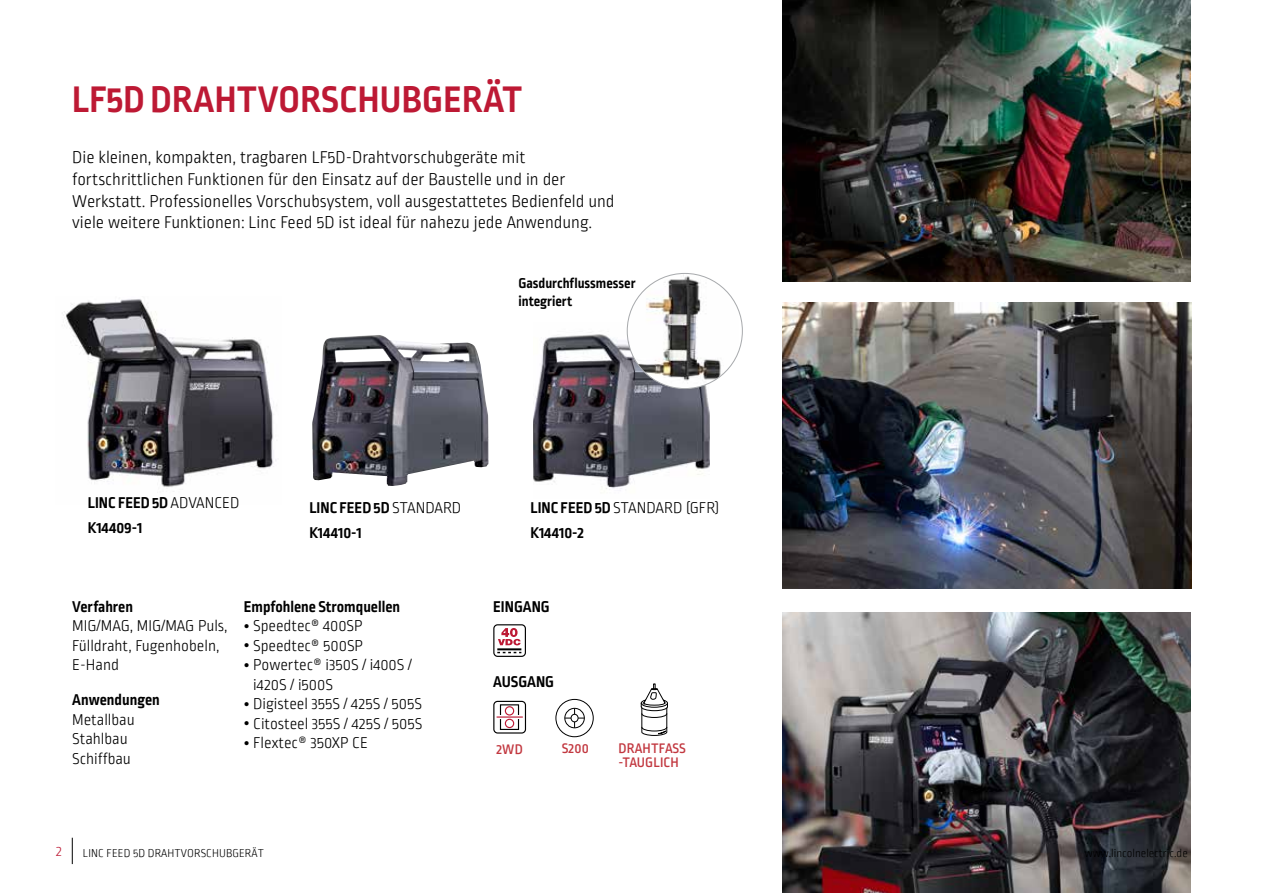
<style>
.page{position:relative;width:1263px;height:893px;background:#fff}
.page>*{position:absolute;margin:0;border:0;box-sizing:border-box;transform-origin:0 0}
.t1{font:700 39px "Ropa Sans Pro";letter-spacing:.01em;color:#bd1934}
.t2{font:300 18px/21.6px "Ropa Sans Pro";color:#000}
.t3{font:300 16.5px/19.5px "Ropa Sans Pro";color:#000}
.t4{font:700 16.5px/25.7px "Ropa Sans Pro";color:#000}
.t5{font:700 15px/18px "Ropa Sans Pro";color:#000}
.t6{font:300 15px "Ropa Sans PTT";color:#bd1934}
.t7{font:500 14.55px/13.5px "Ropa Sans Pro";letter-spacing:.01em;color:#c23840}
.t8{font:500 14.55px "Ropa Sans Pro";letter-spacing:.01em;color:#c23840}
.t9{font:300 12px "Ropa Sans PTT";letter-spacing:.01em;color:#000}
.s1{font-weight:300}
.s2{font-weight:700}
</style>
<div class="page">
<img style="left:782px;top:0;width:409px;height:282px">
<img style="left:63px;top:299px;width:213px;height:193px">
<img style="left:783px;top:302px;width:409px;height:286px">
<img style="left:312px;top:335px;width:177px;height:151px">
<img style="left:533px;top:322px;width:177px;height:167px">
<img style="left:783px;top:612px;width:408px;height:281px">
<svg style="left:494px;top:625px;width:31px;height:31px"></svg>
<div style="left:493px;top:624px;width:33px;height:33px;border:1px solid #000;border-radius:4px"></div>
<hr style="left:497px;top:648px;width:24px;height:2px;background:#000">
<svg style="left:497px;top:652px;width:24px;height:1px"></svg>
<svg style="left:498px;top:628px;width:23px;height:17px"></svg>
<div style="left:493px;top:701px;width:33px;height:33px;border:1px solid #000;border-radius:4px"></div>
<svg style="left:496px;top:704px;width:27px;height:26px"></svg>
<div style="left:556px;top:699px;width:37px;height:38px;border:1px solid #000;border-radius:50%"></div>
<div style="left:564px;top:708px;width:21px;height:20px;border:1px solid #000;border-radius:50%"></div>
<svg style="left:565px;top:708px;width:19px;height:20px"></svg>
<img style="left:631px;top:273px;width:108px;height:116px">
<svg style="left:641px;top:684px;width:27px;height:52px"></svg>
<svg style="left:72px;top:838px;width:1px;height:26px"></svg>
<h1 class="t1" style="left:72px;top:77px;width:452px">LF5D DRAHTVORSCHUBGERÄT</h1>
<p class="t2" style="left:72px;top:148px;width:544px">Die kleinen, kompakten, tragbaren LF5D-Drahtvorschubgeräte mit fortschrittlichen Funktionen für den Einsatz auf der Baustelle und in der Werkstatt. Professionelles Vorschubsystem, voll ausgestattetes Bedienfeld und viele weitere Funktionen: Linc Feed 5D ist ideal für nahezu jede Anwendung.</p>
<p class="t5" style="left:518px;top:274px;width:119px">Gasdurchflussmesser integriert</p>
<p class="t4" style="left:88px;top:490px;width:153px">LINC FEED 5D <span class="s1">ADVANCED<br></span>K14409-1</p>
<p class="t4" style="left:309px;top:495px;width:154px">LINC FEED 5D <span class="s1">STANDARD<br></span>K14410-1</p>
<p class="t3" style="left:530px;top:499px;width:190px"><span class="s2">LINC FEED 5D</span> STANDARD (GFR)</p>
<p class="t4" style="left:530px;top:521px;width:55px">K14410-2</p>
<p class="t4" style="left:72px;top:595px;width:62px">Verfahren</p>
<p class="t3" style="left:72px;top:617px;width:157px">MIG/MAG, MIG/MAG Puls,<br>Fülldraht, Fugenhobeln,<br>E-Hand</p>
<p class="t4" style="left:72px;top:688px;width:89px">Anwendungen</p>
<p class="t3" style="left:72px;top:711px;width:64px">Metallbau<br>Stahlbau<br>Schiffbau</p>
<p class="t4" style="left:244px;top:595px;width:158px">Empfohlene Stromquellen</p>
<p class="t3" style="left:253px;top:617px;width:171px">Speedtec® 400SP<br>Speedtec® 500SP<br>Powertec® i350S / i400S / i420S / i500S<br>Digisteel 355S / 425S / 505S<br>Citosteel 355S / 425S / 505S<br>Flextec® 350XP CE</p>
<p class="t4" style="left:493px;top:595px;width:58px">EINGANG</p>
<p class="t4" style="left:493px;top:670px;width:62px">AUSGANG</p>
<p class="t8" style="left:496px;top:741px;width:28px">2WD</p>
<p class="t8" style="left:562px;top:740px;width:29px">S200</p>
<p class="t7" style="left:618px;top:743px;width:69px">DRAHTFASS -TAUGLICH</p>
<p class="t6" style="left:56px;top:843px;width:7px">2</p>
<p class="t9" style="left:83px;top:847px;width:182px">LINC FEED 5D DRAHTVORSCHUBGERÄT</p>
<p class="t9" style="left:1085px;top:847px;width:104px">www.lincolnelectric.de</p>
</div>
